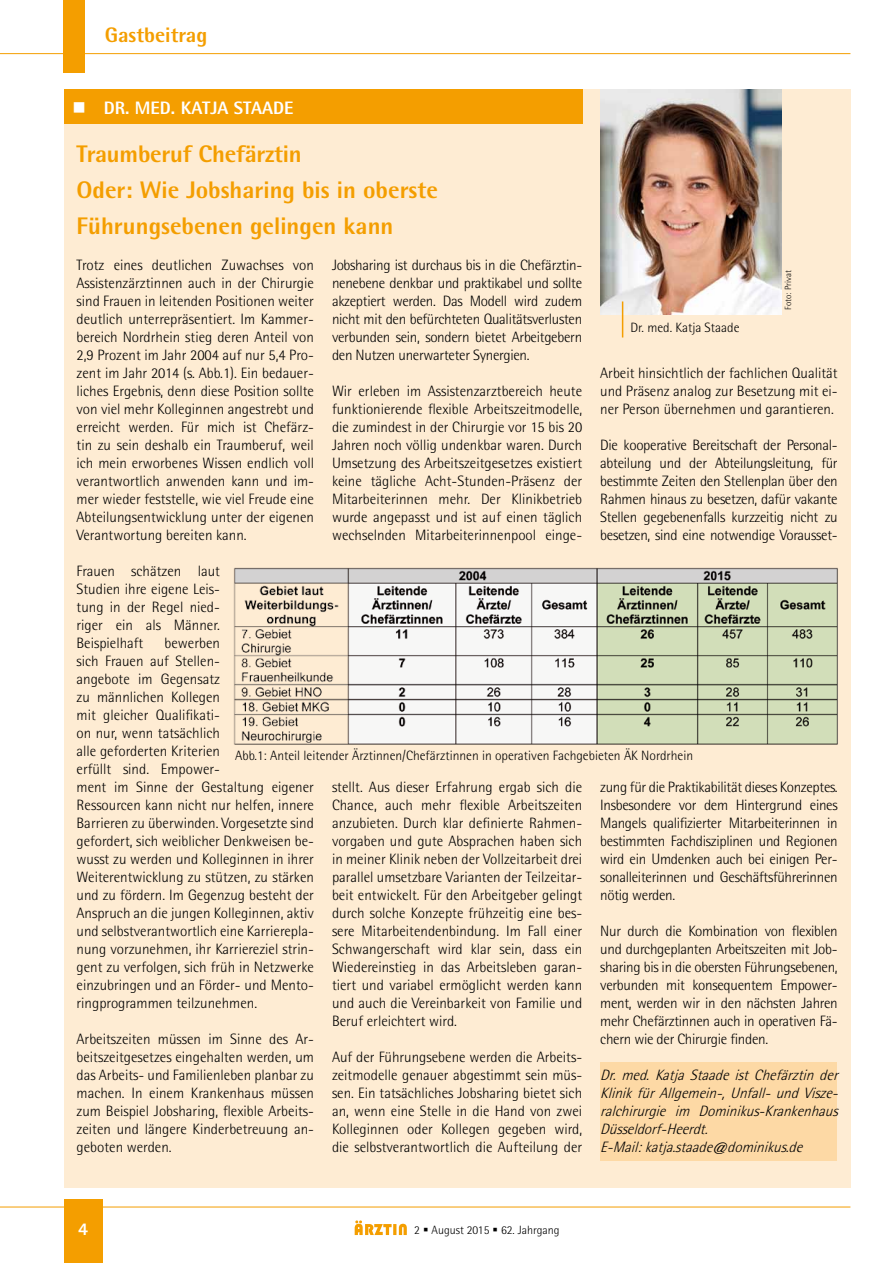
<style>
.page{position:relative;width:893px;height:1263px;background:#fff}
.page>*{position:absolute;margin:0;border:0;box-sizing:border-box;transform-origin:0 0}
.t1{font:800 24px/36px "Agfa Rotis Semisans";color:#f49e00}
.t2{font:800 21px "Agfa Rotis Semisans";color:#f49e00}
.t3{font:800 18px "Agfa Rotis Semisans";color:#fff}
.t4{font:300 15px/18px "Agfa Rotis Semisans";color:#000;text-align:justify}
.t5{font:italic 300 15px/18px "Agfa Rotis Semisans";color:#000}
.t6{font:300 13.5px "Agfa Rotis Semisans";color:#000}
.t7{font:300 12px "Agfa Rotis Semisans";color:#000}
.t8{font:300 9px "Agfa Rotis Semisans";color:#000}
</style>
<div class="page">
<div style="left:64px;top:1199px;width:38px;height:64px;background:#f49e00"></div>
<hr style="left:0;top:53px;width:850px;height:1px;background:#f49e00">
<hr style="left:0;top:1206px;width:850px;height:1px;background:#f49e00">
<div style="left:63px;top:0;width:22px;height:72px;background:#f49e00"></div>
<svg style="left:355px;top:1220px;width:52px;height:15px"></svg>
<div style="left:64px;top:90px;width:786px;height:1098px;background:#feecd3"></div>
<img style="left:601px;top:89px;width:180px;height:226px">
<hr style="left:622px;top:301px;width:1px;height:36px;background:#f49e00">
<div style="left:64px;top:90px;width:518px;height:34px;background:#f49e00"></div>
<div style="left:601px;top:1062px;width:236px;height:98px;background:#fdd9a5"></div>
<img style="left:233px;top:567px;width:605px;height:178px">
<h2 class="t2" style="left:105px;top:22px;width:104px">Gastbeitrag</h2>
<p class="t3" style="left:72px;top:97px;width:191px">■ Dr. med . Katja Staade</p>
<h1 class="t1" style="left:77px;top:135px;width:363px">Traumberuf Chefärztin<br>Oder: Wie Jobsharing bis in oberste<br>Führungsebenen gelingen kann</h1>
<p class="t4" style="left:332px;top:256px;width:252px">Jobsharing ist durchaus bis in die Chefärztin&shy;nenebene denkbar und praktikabel und sollte akzeptiert werden. Das Modell wird zudem nicht mit den befürchteten Qualitätsverlusten verbunden sein, sondern bietet Arbeitgebern den Nutzen unerwarteter Synergien.</p>
<p class="t4" style="left:332px;top:382px;width:252px">Wir erleben im Assistenzarztbereich heute funktionierende flexible Arbeitszeitmodelle, die zumindest in der Chirurgie vor 15 bis 20<br>Jahren noch völlig undenkbar waren. Durch Umsetzung des Arbeitszeitgesetzes existiert keine tägliche Acht-Stunden-Präsenz der Mitarbeiterinnen mehr. Der Klinikbetrieb wurde angepasst und ist auf einen täglich wechselnden Mitarbeiterinnenpool einge-</p>
<p class="t4" style="left:77px;top:256px;width:239px">Trotz eines deutlichen Zuwachses von Assistenzärztinnen auch in der Chirurgie sind Frauen in leitenden Positionen weiter deutlich unterrepräsentiert. Im Kammer&shy;bereich Nordrhein stieg deren Anteil von 2,9 Prozent im Jahr 2004 auf nur 5,4 Pro&shy;zent im Jahr 2014 (s. Abb.1). Ein bedauer&shy;liches Ergebnis, denn diese Position sollte von viel mehr Kolleginnen angestrebt und erreicht werden. Für mich ist Chefärz&shy;tin zu sein deshalb ein Traumberuf, weil ich mein erworbenes Wissen endlich voll verantwortlich anwenden kann und im&shy;mer wieder feststelle, wie viel Freude eine Abteilungsentwicklung unter der eigenen Verantwortung bereiten kann.</p>
<p class="t4" style="left:77px;top:562px;width:145px">Frauen schätzen laut Studien ihre eigene Leis&shy;tung in der Regel nied&shy;riger ein als Männer.<br>Beispielhaft</p>
<p class="t8" style="left:783px;top:310px;width:41px;rotate:-90deg">Foto: Privat</p>
<p class="t6" style="left:630px;top:320px;width:111px">Dr. med. Katja Staade</p>
<p class="t4" style="left:600px;top:364px;width:239px">Arbeit hinsichtlich der fachlichen Qualität und Präsenz analog zur Besetzung mit ei&shy;ner Person übernehmen und garantieren.</p>
<p class="t4" style="left:600px;top:436px;width:239px">Die kooperative Bereitschaft der Personal&shy;abteilung und der Abteilungsleitung, für bestimmte Zeiten den Stellenplan über den Rahmen hinaus zu besetzen, dafür vakante Stellen gegebenenfalls kurzzeitig nicht zu besetzen, sind eine notwendige Vorausset-</p>
<p class="t4" style="left:77px;top:634px;width:239px;text-align:left;text-indent:88px">bewerben<br>sich Frauen auf Stellen-<br>angebote im Gegensatz<br>zu männlichen Kollegen<br>mit gleicher Qualifikati-<br>on nur, wenn tatsächlich<br>alle geforderten Kriterien<br>erfüllt sind. Empower-<br>ment im Sinne der Gestaltung eigener Ressourcen kann nicht nur helfen, innere Barrieren zu überwinden. Vorgesetzte sind gefordert, sich weiblicher Denkweisen be&shy;wusst zu werden und Kolleginnen in ihrer Weiterentwicklung zu stützen, zu stärken und zu fördern. Im Gegenzug besteht der Anspruch an die jungen Kolleginnen, aktiv und selbstverantwortlich eine Karrierepla&shy;nung vorzunehmen, ihr Karriereziel strin&shy;gent zu verfolgen, sich früh in Netzwerke einzubringen und an Förder- und Mento&shy;ringprogrammen teilzunehmen.</p>
<p class="t4" style="left:77px;top:1030px;width:239px">Arbeitszeiten müssen im Sinne des Ar&shy;beitszeitgesetzes eingehalten werden, um das Arbeits- und Familienleben planbar zu machen. In einem Krankenhaus müssen zum Beispiel Jobsharing, flexible Arbeits&shy;zeiten und längere Kinderbetreuung an&shy;geboten werden.</p>
<p class="t6" style="left:235px;top:748px;width:459px">Abb.1: Anteil leitender Ärztinnen/Chefärztinnen in operativen Fachgebieten ÄK Nordrhein</p>
<p class="t4" style="left:600px;top:778px;width:239px">zung für die Praktikabilität dieses Konzeptes.<br>Insbesondere vor dem Hintergrund eines Mangels qualifizierter Mitarbeiterinnen in bestimmten Fachdisziplinen und Regionen wird ein Umdenken auch bei einigen Per&shy;sonalleiterinnen und Geschäftsführerinnen nötig werden.</p>
<p class="t4" style="left:600px;top:922px;width:239px">Nur durch die Kombination von flexiblen und durchgeplanten Arbeitszeiten mit Job&shy;sharing bis in die obersten Führungsebenen, verbunden mit konsequentem Empower&shy;ment, werden wir in den nächsten Jahren mehr Chefärztinnen auch in operativen Fä&shy;chern wie der Chirurgie finden.</p>
<p class="t5" style="left:600px;top:1066px;width:244px">Dr. med. Katja Staade ist Chefärztin der KlinikfürAllgemein-,Unfall-undVisze&shy;ralchirurgie im Dominikus-Krankenhaus Düsseldorf-Heerdt.<br>E-Mail:katja.staade@dominikus.de</p>
<p class="t4" style="left:332px;top:778px;width:252px">stellt. Aus dieser Erfahrung ergab sich die Chance, auch mehr flexible Arbeitszeiten anzubieten. Durch klar definierte Rahmen&shy;vorgaben und gute Absprachen haben sich in meiner Klinik neben der Vollzeitarbeit drei parallel umsetzbare Varianten der Teilzeitar&shy;beit entwickelt. Für den Arbeitgeber gelingt durch solche Konzepte frühzeitig eine bes&shy;sere Mitarbeitendenbindung. Im Fall einer Schwangerschaft wird klar sein, dass ein Wiedereinstieg in das Arbeitsleben garan&shy;tiert und variabel ermöglicht werden kann und auch die Vereinbarkeit von Familie und Beruf erleichtert wird.</p>
<p class="t4" style="left:332px;top:1048px;width:252px">Auf der Führungsebene werden die Arbeits&shy;zeitmodelle genauer abgestimmt sein müs&shy;sen. Ein tatsächliches Jobsharing bietet sich an, wenn eine Stelle in die Hand von zwei Kolleginnen oder Kollegen gegeben wird, die selbstverantwortlich die Aufteilung der</p>
<p class="t3" style="left:78px;top:1217px;width:12px">4</p>
<p class="t7" style="left:414px;top:1223px;width:147px">2 ▪ August 2015 ▪ 62. Jahrgang</p>
</div>
